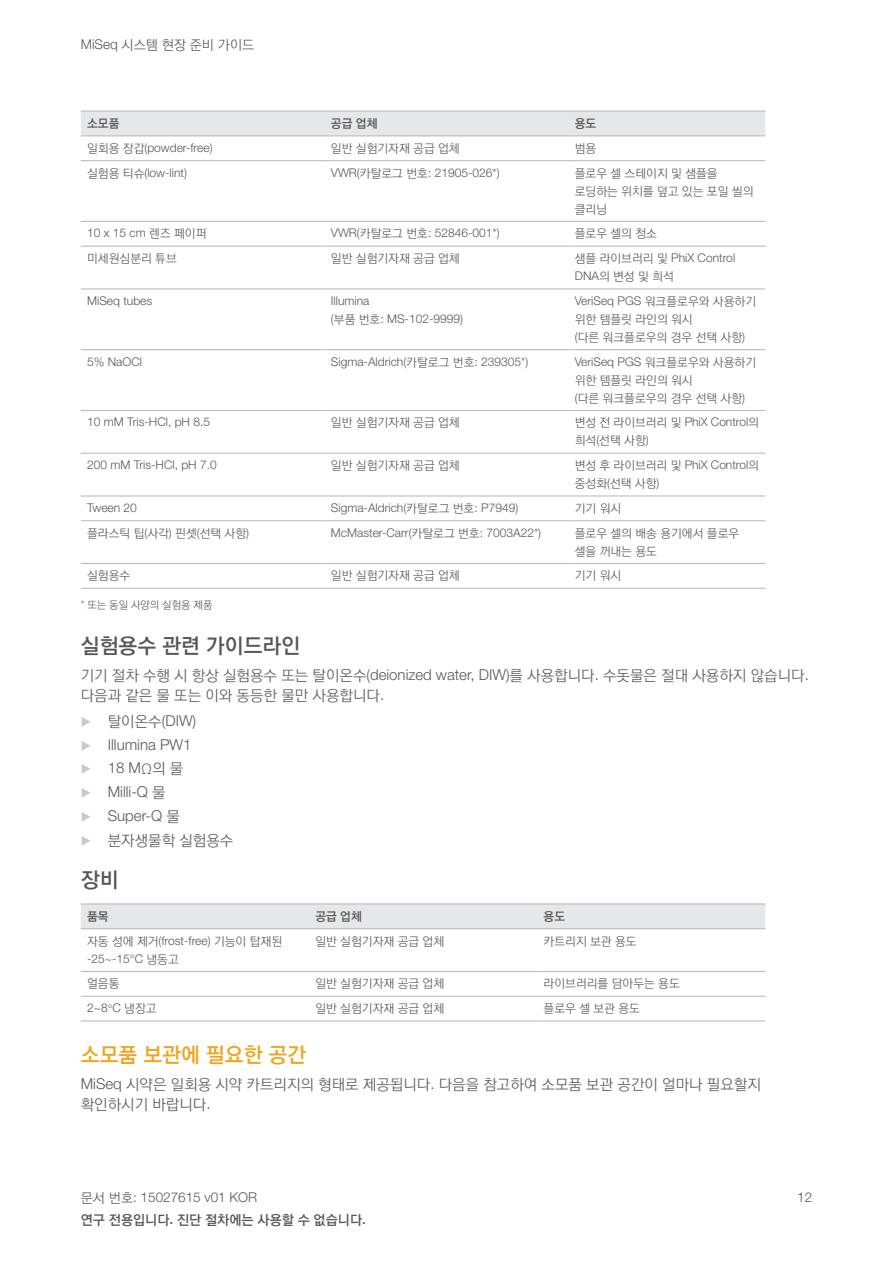
<style>
.page{position:relative;width:893px;height:1263px;background:#fff}
.page>*{position:absolute;margin:0;border:0;box-sizing:border-box;transform-origin:0 0}
.t1{font:21px "YDVYGO540";color:#595756}
.t2{font:21px "YDVYGO540";color:#eca71f}
.t3{font:15px/19.5px "YDVYGO520";color:#595756}
.t4{font:300 15px/23.7px "Helvetica Neue LT Std";color:#595756}
.t5{font:13.5px "YDVYGO540";color:#595756}
.t6{font:300 13.5px "Helvetica Neue LT Std";color:#595756}
.t7{font:13.5px "YDVYGO520";color:#595756}
.t8{font:300 12px/18px "Helvetica Neue LT Std";color:#595756}
.t9{font:12px/18px "YDVYGO520";color:#595756}
.t10{font:12px "YDVYGO540";color:#595756}
.t11{font:10.5px "YDVYGO520";color:#595756}
.s1{font-family:"Helvetica Neue LT Std";font-weight:300}
.s2{font-family:"YDVYGO520";font-weight:400}
.s3{font-family:"Helvetica Neue LT Std";font-weight:500}
</style>
<div class="page">
<div style="left:81px;top:112px;width:684px;height:23px;background:#e6e7e9"></div>
<hr style="left:81px;top:160px;width:244px;height:1px;background:#bcbdc0">
<hr style="left:81px;top:221px;width:244px;height:1px;background:#bcbdc0">
<hr style="left:81px;top:246px;width:244px;height:1px;background:#bcbdc0">
<hr style="left:81px;top:288px;width:244px;height:1px;background:#bcbdc0">
<hr style="left:81px;top:349px;width:244px;height:1px;background:#bcbdc0">
<hr style="left:81px;top:410px;width:244px;height:1px;background:#bcbdc0">
<hr style="left:81px;top:453px;width:244px;height:1px;background:#bcbdc0">
<hr style="left:81px;top:495px;width:244px;height:1px;background:#bcbdc0">
<hr style="left:81px;top:520px;width:244px;height:1px;background:#bcbdc0">
<hr style="left:81px;top:563px;width:244px;height:1px;background:#bcbdc0">
<hr style="left:81px;top:588px;width:244px;height:1px;background:#bcbdc0">
<hr style="left:325px;top:160px;width:243px;height:1px;background:#bcbdc0">
<hr style="left:568px;top:160px;width:197px;height:1px;background:#bcbdc0">
<hr style="left:325px;top:221px;width:243px;height:1px;background:#bcbdc0">
<hr style="left:568px;top:221px;width:197px;height:1px;background:#bcbdc0">
<hr style="left:325px;top:246px;width:243px;height:1px;background:#bcbdc0">
<hr style="left:568px;top:246px;width:197px;height:1px;background:#bcbdc0">
<hr style="left:325px;top:288px;width:243px;height:1px;background:#bcbdc0">
<hr style="left:568px;top:288px;width:197px;height:1px;background:#bcbdc0">
<hr style="left:325px;top:349px;width:243px;height:1px;background:#bcbdc0">
<hr style="left:568px;top:349px;width:197px;height:1px;background:#bcbdc0">
<hr style="left:325px;top:410px;width:243px;height:1px;background:#bcbdc0">
<hr style="left:568px;top:410px;width:197px;height:1px;background:#bcbdc0">
<hr style="left:325px;top:453px;width:243px;height:1px;background:#bcbdc0">
<hr style="left:568px;top:453px;width:197px;height:1px;background:#bcbdc0">
<hr style="left:325px;top:495px;width:243px;height:1px;background:#bcbdc0">
<hr style="left:568px;top:495px;width:197px;height:1px;background:#bcbdc0">
<hr style="left:325px;top:520px;width:243px;height:1px;background:#bcbdc0">
<hr style="left:568px;top:520px;width:197px;height:1px;background:#bcbdc0">
<hr style="left:325px;top:563px;width:243px;height:1px;background:#bcbdc0">
<hr style="left:568px;top:563px;width:197px;height:1px;background:#bcbdc0">
<hr style="left:325px;top:588px;width:243px;height:1px;background:#bcbdc0">
<hr style="left:568px;top:588px;width:197px;height:1px;background:#bcbdc0">
<hr style="left:81px;top:111px;width:244px;height:1px;background:#bcbdc0">
<hr style="left:325px;top:111px;width:243px;height:1px;background:#bcbdc0">
<hr style="left:568px;top:111px;width:197px;height:1px;background:#bcbdc0">
<hr style="left:81px;top:135px;width:244px;height:1px;background:#bcbdc0">
<hr style="left:325px;top:135px;width:243px;height:1px;background:#bcbdc0">
<hr style="left:568px;top:135px;width:197px;height:1px;background:#bcbdc0">
<div style="left:81px;top:904px;width:684px;height:24px;background:#e6e7e9"></div>
<hr style="left:308px;top:904px;width:2px;height:24px;background:#e6e7e9">
<hr style="left:81px;top:971px;width:228px;height:1px;background:#bcbdc0">
<hr style="left:81px;top:996px;width:228px;height:1px;background:#bcbdc0">
<hr style="left:81px;top:1020px;width:228px;height:1px;background:#bcbdc0">
<hr style="left:309px;top:971px;width:228px;height:1px;background:#bcbdc0">
<hr style="left:537px;top:971px;width:228px;height:1px;background:#bcbdc0">
<hr style="left:309px;top:996px;width:228px;height:1px;background:#bcbdc0">
<hr style="left:537px;top:996px;width:228px;height:1px;background:#bcbdc0">
<hr style="left:309px;top:1020px;width:228px;height:1px;background:#bcbdc0">
<hr style="left:537px;top:1020px;width:228px;height:1px;background:#bcbdc0">
<hr style="left:81px;top:903px;width:228px;height:1px;background:#bcbdc0">
<hr style="left:309px;top:903px;width:228px;height:1px;background:#bcbdc0">
<hr style="left:537px;top:903px;width:228px;height:1px;background:#bcbdc0">
<hr style="left:81px;top:928px;width:228px;height:1px;background:#bcbdc0">
<hr style="left:309px;top:928px;width:228px;height:1px;background:#bcbdc0">
<hr style="left:537px;top:928px;width:228px;height:1px;background:#bcbdc0">
<p class="t7" style="left:81px;top:37px;width:175px"><span class="s1">MiSeq</span> 시스템 현장 준비 가이드</p>
<p class="t10" style="left:87px;top:117px;width:34px">소모품</p>
<p class="t10" style="left:331px;top:117px;width:48px">공급 업체</p>
<p class="t10" style="left:575px;top:117px;width:23px">용도</p>
<p class="t8" style="left:87px;top:138px;width:127px"><span class="s2">일회용 장갑</span>(powder-free)</p>
<p class="t9" style="left:331px;top:140px;width:130px">일반 실험기자재 공급 업체</p>
<p class="t9" style="left:575px;top:140px;width:23px">범용</p>
<p class="t8" style="left:87px;top:163px;width:101px"><span class="s2">실험용 티슈</span>(low-lint)</p>
<p class="t8" style="left:331px;top:163px;width:170px">VWR(<span class="s2">카탈로그 번호</span>: 21905-026*)</p>
<p class="t9" style="left:575px;top:164px;width:180px">플로우 셀 스테이지 및 샘플을 로딩하는 위치를 덮고 있는 포일 씰의 클리닝</p>
<p class="t8" style="left:87px;top:224px;width:121px">10 x 15 cm <span class="s2">렌즈 페이퍼</span></p>
<p class="t8" style="left:331px;top:224px;width:170px">VWR(<span class="s2">카탈로그 번호</span>: 52846-001*)</p>
<p class="t9" style="left:575px;top:225px;width:84px">플로우 셀의 청소</p>
<p class="t9" style="left:87px;top:250px;width:91px">미세원심분리 튜브</p>
<p class="t9" style="left:331px;top:250px;width:130px">일반 실험기자재 공급 업체</p>
<p class="t8" style="left:575px;top:249px;width:162px"><span class="s2">샘플 라이브러리 및</span> PhiX Control</p>
<p class="t9" style="left:575px;top:268px;width:101px"><span class="s1">DNA</span>의 변성 및 희석</p>
<p class="t8" style="left:87px;top:291px;width:67px">MiSeq tubes</p>
<p class="t8" style="left:331px;top:291px;width:134px">Illumina<br>(<span class="s2">부품 번호</span>: MS-102-9999)</p>
<p class="t8" style="left:575px;top:291px;width:183px">VeriSeq PGS <span class="s2">워크플로우와 사용하기</span></p>
<p class="t9" style="left:575px;top:311px;width:172px">위한 템플릿 라인의 워시<br><span class="s1">(</span>다른 워크플로우의 경우 선택 사항<span class="s1">)</span></p>
<p class="t8" style="left:87px;top:352px;width:56px">5% NaOCl</p>
<p class="t8" style="left:331px;top:352px;width:199px">Sigma-Aldrich(<span class="s2">카탈로그 번호</span>: 239305*)</p>
<p class="t8" style="left:575px;top:352px;width:183px">VeriSeq PGS <span class="s2">워크플로우와 사용하기</span></p>
<p class="t9" style="left:575px;top:371px;width:172px">위한 템플릿 라인의 워시<br><span class="s1">(</span>다른 워크플로우의 경우 선택 사항<span class="s1">)</span></p>
<p class="t8" style="left:87px;top:413px;width:124px">10 mM Tris-HCl, pH 8.5</p>
<p class="t9" style="left:331px;top:414px;width:130px">일반 실험기자재 공급 업체</p>
<p class="t8" style="left:575px;top:413px;width:186px"><span class="s2">변성 전 라이브러리 및</span> PhiX Control<span class="s2">의</span></p>
<p class="t9" style="left:575px;top:432px;width:75px">희석<span class="s1">(</span>선택 사항<span class="s1">)</span></p>
<p class="t8" style="left:87px;top:456px;width:131px">200 mM Tris-HCl, pH 7.0</p>
<p class="t9" style="left:331px;top:457px;width:130px">일반 실험기자재 공급 업체</p>
<p class="t8" style="left:575px;top:456px;width:186px"><span class="s2">변성 후 라이브러리 및</span> PhiX Control<span class="s2">의</span></p>
<p class="t9" style="left:575px;top:475px;width:86px">중성화<span class="s1">(</span>선택 사항<span class="s1">)</span></p>
<p class="t8" style="left:87px;top:498px;width:51px">Tween 20</p>
<p class="t8" style="left:331px;top:498px;width:189px">Sigma-Aldrich(<span class="s2">카탈로그 번호</span>: P7949)</p>
<p class="t9" style="left:575px;top:500px;width:48px">기기 워시</p>
<p class="t9" style="left:87px;top:524px;width:163px">플라스틱 팁<span class="s1">(</span>사각<span class="s1">)</span> 핀셋<span class="s1">(</span>선택 사항<span class="s1">)</span></p>
<p class="t8" style="left:331px;top:523px;width:212px">McMaster-Carr(<span class="s2">카탈로그 번호</span>: 7003A22*)</p>
<p class="t9" style="left:575px;top:524px;width:166px">플로우 셀의 배송 용기에서 플로우 셀을 꺼내는 용도</p>
<p class="t9" style="left:87px;top:567px;width:45px">실험용수</p>
<p class="t9" style="left:331px;top:567px;width:130px">일반 실험기자재 공급 업체</p>
<p class="t9" style="left:575px;top:567px;width:48px">기기 워시</p>
<p class="t11" style="left:81px;top:599px;width:133px"><span class="s1">*</span> 또는 동일 사양의 실험용 제품</p>
<h1 class="t1" style="left:81px;top:634px;width:221px">실험용수 관련 가이드라인</h1>
<p class="t3" style="left:81px;top:666px;width:729px">기기 절차 수행 시 항상 실험용수 또는 탈이온수<span class="s1">(deionized water, DIW)</span>를 사용합니다<span class="s1">.</span> 수돗물은 절대 사용하지 않습니다<span class="s1">. </span>다음과 같은 물 또는 이와 동등한 물만 사용합니다<span class="s1">.</span></p>
<p class="t4" style="left:108px;top:708px;width:90px"><span class="s2">탈이온수</span>(DIW)<br>Illumina PW1<br>18 MΩ<span class="s2">의 물<br></span>Milli-Q <span class="s2">물<br></span>Super-Q <span class="s2">물</span></p>
<p class="t3" style="left:108px;top:831px;width:127px">분자생물학 실험용수</p>
<h1 class="t1" style="left:81px;top:868px;width:39px">장비</h1>
<p class="t10" style="left:87px;top:909px;width:23px">품목</p>
<p class="t10" style="left:315px;top:909px;width:48px">공급 업체</p>
<p class="t10" style="left:544px;top:909px;width:23px">용도</p>
<p class="t9" style="left:87px;top:932px;width:196px">자동 성에 제거<span class="s1">(frost-free)</span> 기능이 탑재된</p>
<p class="t8" style="left:87px;top:949px;width:93px">-25~-15°C <span class="s2">냉동고</span></p>
<p class="t9" style="left:315px;top:932px;width:130px">일반 실험기자재 공급 업체</p>
<p class="t9" style="left:544px;top:932px;width:95px">카트리지 보관 용도</p>
<p class="t9" style="left:87px;top:975px;width:34px">얼음통</p>
<p class="t9" style="left:315px;top:975px;width:130px">일반 실험기자재 공급 업체</p>
<p class="t9" style="left:544px;top:975px;width:138px">라이브러리를 담아두는 용도</p>
<p class="t8" style="left:87px;top:999px;width:71px">2~8°C <span class="s2">냉장고</span></p>
<p class="t9" style="left:315px;top:1000px;width:130px">일반 실험기자재 공급 업체</p>
<p class="t9" style="left:544px;top:1000px;width:98px">플로우 셀 보관 용도</p>
<h1 class="t2" style="left:81px;top:1043px;width:227px">소모품 보관에 필요한 공간</h1>
<p class="t3" style="left:81px;top:1075px;width:681px"><span class="s1">MiSeq</span> 시약은 일회용 시약 카트리지의 형태로 제공됩니다<span class="s1">.</span> 다음을 참고하여 소모품 보관 공간이 얼마나 필요할지 확인하시기 바랍니다<span class="s1">.</span></p>
<p class="t6" style="left:81px;top:1188px;width:178px"><span class="s2">문서 번호</span>: 15027615 v01 KOR</p>
<p class="t6" style="left:797px;top:1188px;width:17px">12</p>
<p class="t5" style="left:81px;top:1212px;width:287px">연구 전용입니다<span class="s3">.</span> 진단 절차에는 사용할 수 없습니다<span class="s3">.</span></p>
</div>
